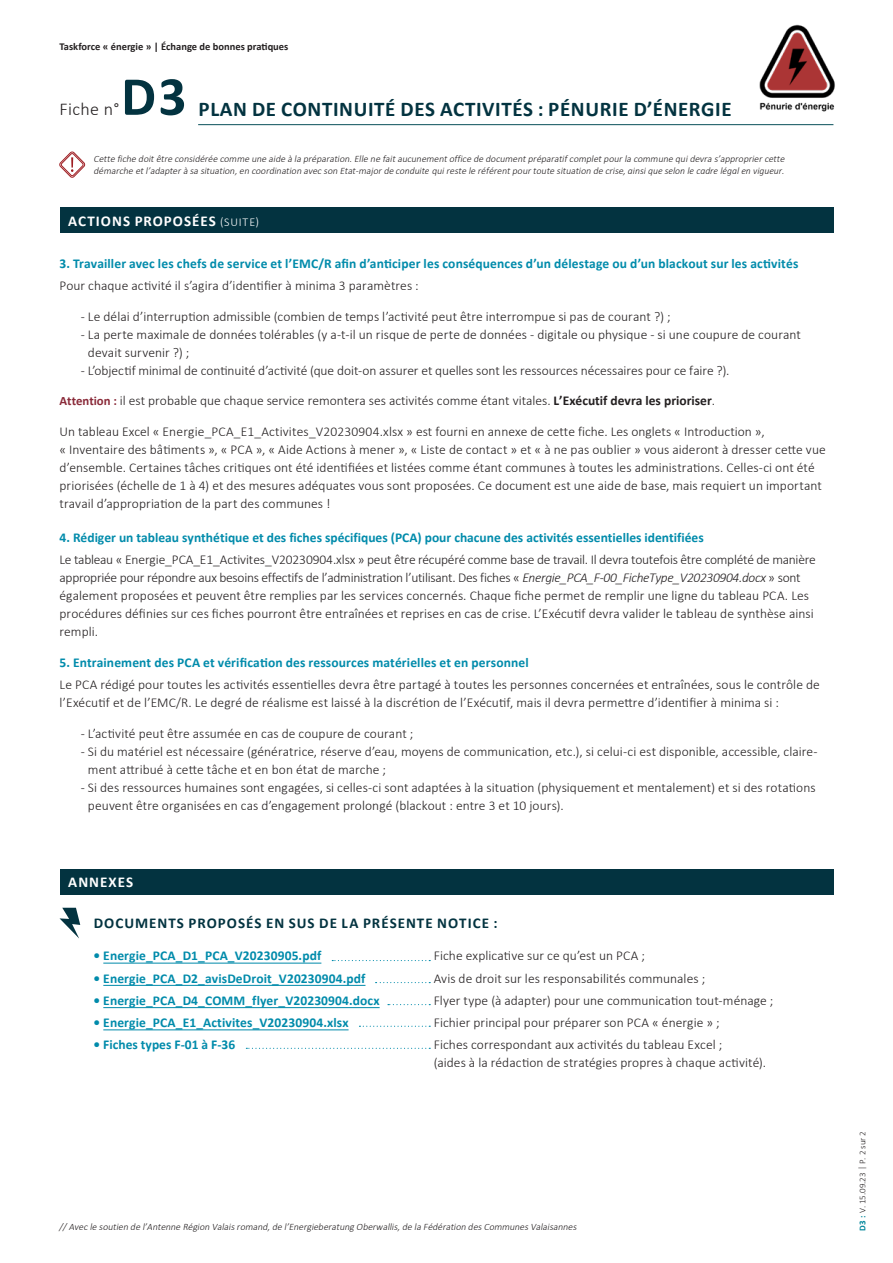
<style>
.page{position:relative;width:893px;height:1263px;background:#fff}
.page>*{position:absolute;margin:0;border:0;box-sizing:border-box;transform-origin:0 0}
.t1{font:700 55.5px "Calibri";color:#033340}
.t2{font:700 21px "Calibri";letter-spacing:.03em;color:#033340}
.t3{font:300 18px "Calibri";letter-spacing:.02em;color:#231f20}
.t4{font:700 15px "Calibri";letter-spacing:.065em;color:#033340}
.t5{font:700 15px "Calibri";letter-spacing:.065em;color:#fff}
.t6{font:300 13.5px/18px "Calibri";letter-spacing:.005em;color:#231f20}
.t7{font:700 13.5px "Calibri";letter-spacing:.01em;color:#008bab}
.t8{font:700 10.5px "Calibri";color:#231f20}
.t9{font:italic 300 9.75px/12px "Calibri";color:#231f20}
.t10{font:300 9px "Calibri";color:#231f20}
.s1{font-style:inherit}
.s2{font-weight:300;font-size:12px}
.s3{font-weight:700;font-size:12.75px;color:#8a2a39}
.s4{font-weight:700}
.s5{font-style:italic}
.s6{font-weight:700;color:#00869b}
</style>
<div class="page">
<div style="left:60px;top:208px;width:773px;height:25px;background:#033340"></div>
<div style="left:60px;top:869px;width:773px;height:25px;background:#033340"></div>
<svg style="left:59px;top:151px;width:27px;height:27px"></svg>
<hr style="left:198px;top:124px;width:635px;height:1px;background:#08505a">
<img style="left:759px;top:24px;width:76px;height:88px">
<hr style="left:103px;top:1029px;width:246px;height:1px;background:#008bab">
<hr style="left:103px;top:1007px;width:277px;height:1px;background:#008bab">
<hr style="left:103px;top:985px;width:262px;height:1px;background:#008bab">
<hr style="left:103px;top:963px;width:218px;height:1px;background:#008bab">
<svg style="left:60px;top:908px;width:20px;height:30px"></svg>
<svg style="left:376px;top:982px;width:54px;height:1px"></svg>
<svg style="left:388px;top:1004px;width:42px;height:1px"></svg>
<svg style="left:359px;top:1026px;width:71px;height:1px"></svg>
<svg style="left:246px;top:1048px;width:184px;height:1px"></svg>
<svg style="left:332px;top:960px;width:98px;height:1px"></svg>
<p class="t8" style="left:60px;top:39px;width:230px">Taskforce « énergie » | Échange de bonnes pratiques</p>
<h1 class="t1" style="left:121px;top:57px;width:67px">D3</h1>
<h3 class="t3" style="left:60px;top:98px;width:62px">Fiche n°</h3>
<h2 class="t2" style="left:199px;top:94px;width:535px">PLAN DE CONTINUITÉ DES ACTIVITÉS : PÉNURIE D’ÉNERGIE</h2>
<p class="t9" style="left:94px;top:153px;width:695px">Cette fiche doitêtre considérée comme une aide à la préparation.Elle ne faitaucunementoffice de documentpréparatifcompletpourla commune quidevra s’appropriercette démarche etl’adapterà sa situation,en coordination avec son Etat-majorde <span class="s1">co n du ite</span> quireste le référentpourtoute situation de crise<span class="s1">, a in s i q u e s e lo n le ca dre lé g a l e n vig u e u r.</span></p>
<p class="t5" style="left:68px;top:210px;width:192px">ACTIONS PROPOSÉES <span class="s2">(SUITE)</span></p>
<p class="t7" style="left:60px;top:253px;width:740px">3. Travailler avec les chefs de service et l’EMC/R afin d’anticiper les conséquences d’un délestage ou d’un blackout sur les activités</p>
<p class="t6" style="left:60px;top:276px;width:361px">Pour chaque activité il s’agira d’identifier à minima 3 paramètres :</p>
<p class="t6" style="left:81px;top:307px;width:591px">- Le délai d’interruption admissible (combien de temps l’activité peut être interrompue si pas de courant ?) ;</p>
<p class="t6" style="left:88px;top:325px;width:715px;text-indent:-7px">- La perte maximale de données tolérables (y a-t-il un risque de perte de données - digitale ou physique - si une coupure de courant devait survenir ?) ;</p>
<p class="t6" style="left:81px;top:361px;width:650px">- L’objectif minimal de continuité d’activité (que doit-on assurer et quelles sont les ressources nécessaires pour ce faire ?).</p>
<p class="t6" style="left:60px;top:392px;width:657px"><span class="s3">Attention :</span> il est probable que chaque service remontera ses activités comme étant vitales. <span class="s4">L’Exécutif devra les prioriser</span>.</p>
<p class="t6" style="left:60px;top:422px;width:768px">Un tableau Excel « Energie_PCA_E1_Activites_V20230904.xlsx » est fourni en annexe de cette fiche. Les onglets « Introduction »,<br>« Inventaire des bâtiments », « PCA », « Aide Actions à mener », « Liste de contact » et « à ne pas oublier » vous aideront à dresser cette vue d’ensemble. Certaines tâches critiques ont été identifiées et listées comme étant communes à toutes les administrations. Celles-ci ont été priorisées (échelle de 1 à 4) et des mesures adéquates vous sont proposées. Ce document est une aide de base, mais requiert un important travail d’appropriation de la part des communes !</p>
<p class="t7" style="left:60px;top:528px;width:646px">4. Rédiger un tableau synthétique et des fiches spécifiques (PCA) pour chacune des activités essentielles identifiées</p>
<p class="t6" style="left:60px;top:550px;width:758px">Le tableau « Energie_PCA_E1_Activites_V20230904.xlsx » peut être récupéré comme base de travail. Il devra toutefois être complété de manière appropriée pour répondre aux besoins effectifs de l’administration l’utilisant. Des fiches « <span class="s5">Energie_PCA_F-00_FicheType_V20230904.docx</span> » sont également proposées et peuvent être remplies par les services concernés. Chaque fiche permet de remplir une ligne du tableau PCA. Les procédures définies sur ces fiches pourront être entraînées et reprises en cas de crise. L’Exécutif devra valider le tableau de synthèse ainsi rempli.</p>
<p class="t7" style="left:60px;top:653px;width:471px">5. Entrainement des PCA et vérification des ressources matérielles et en personnel</p>
<p class="t6" style="left:60px;top:675px;width:762px">Le PCA rédigé pour toutes les activités essentielles devra être partagé à toutes les personnes concernées et entraînées, sous le contrôle de l’Exécutif et de l’EMC/R. Le degré de réalisme est laissé à la discrétion de l’Exécutif, mais il devra permettre d’identifier à minima si :</p>
<p class="t6" style="left:81px;top:724px;width:334px">- L’activité peut être assumée en cas de coupure de courant ;</p>
<p class="t6" style="left:88px;top:742px;width:731px;text-indent:-7px">- Si du matériel est nécessaire (génératrice, réserve d’eau, moyens de communication, etc.), si celui-ci est disponible, accessible, claire&shy;ment attribué à cette tâche et en bon état de marche ;</p>
<p class="t6" style="left:88px;top:778px;width:729px;text-indent:-7px">- Si des ressources humaines sont engagées, si celles-ci sont adaptées à la situation (physiquement et mentalement) et si des rotations peuvent être organisées en cas d’engagement prolongé (blackout : entre 3 et 10 jours).</p>
<p class="t5" style="left:68px;top:872px;width:66px">ANNEXES</p>
<p class="t4" style="left:94px;top:913px;width:405px">DOCUMENTS PROPOSÉS EN SUS DE LA PRÉSENTE NOTICE :</p>
<p class="t6" style="left:434px;top:944px;width:341px;line-height:22.2px">Fiche explicative sur ce qu’est un PCA ;<br>Avis de droit sur les responsabilités communales ;<br>Flyer type (à adapter) pour une communication tout-ménage ; Fichier principal pour préparer son PCA « énergie » ;</p>
<p class="t7" style="left:94px;top:946px;width:229px">• Energie_PCA_D1_PCA_V20230905.pdf</p>
<p class="t7" style="left:94px;top:968px;width:273px">• Energie_PCA_D2_avisDeDroit_V20230904.pdf</p>
<p class="t7" style="left:94px;top:991px;width:288px">• Energie_PCA_D4_COMM_flyer_V20230904.docx</p>
<p class="t7" style="left:94px;top:1013px;width:256px">• Energie_PCA_E1_Activites_V20230904.xlsx</p>
<p class="t7" style="left:94px;top:1035px;width:143px">• Fiches types F-01 à F-36</p>
<p class="t6" style="left:434px;top:1036px;width:334px">Fiches correspondant aux activités du tableau Excel ;<br>(aides à la rédaction de stratégies propres à chaque activité).</p>
<p class="t9" style="left:60px;top:1221px;width:520px"><span class="s1">//</span> Avec le soutien de l’Antenne Région Valaisromand,de l’Energieberatung Oberwallis,de la Fédération desCommunesValaisannes</p>
<p class="t10" style="left:857px;top:1231px;width:101px;rotate:-90deg"><span class="s6">D3 :</span> V. 15.09.23 | P. 2 sur 2</p>
</div>
